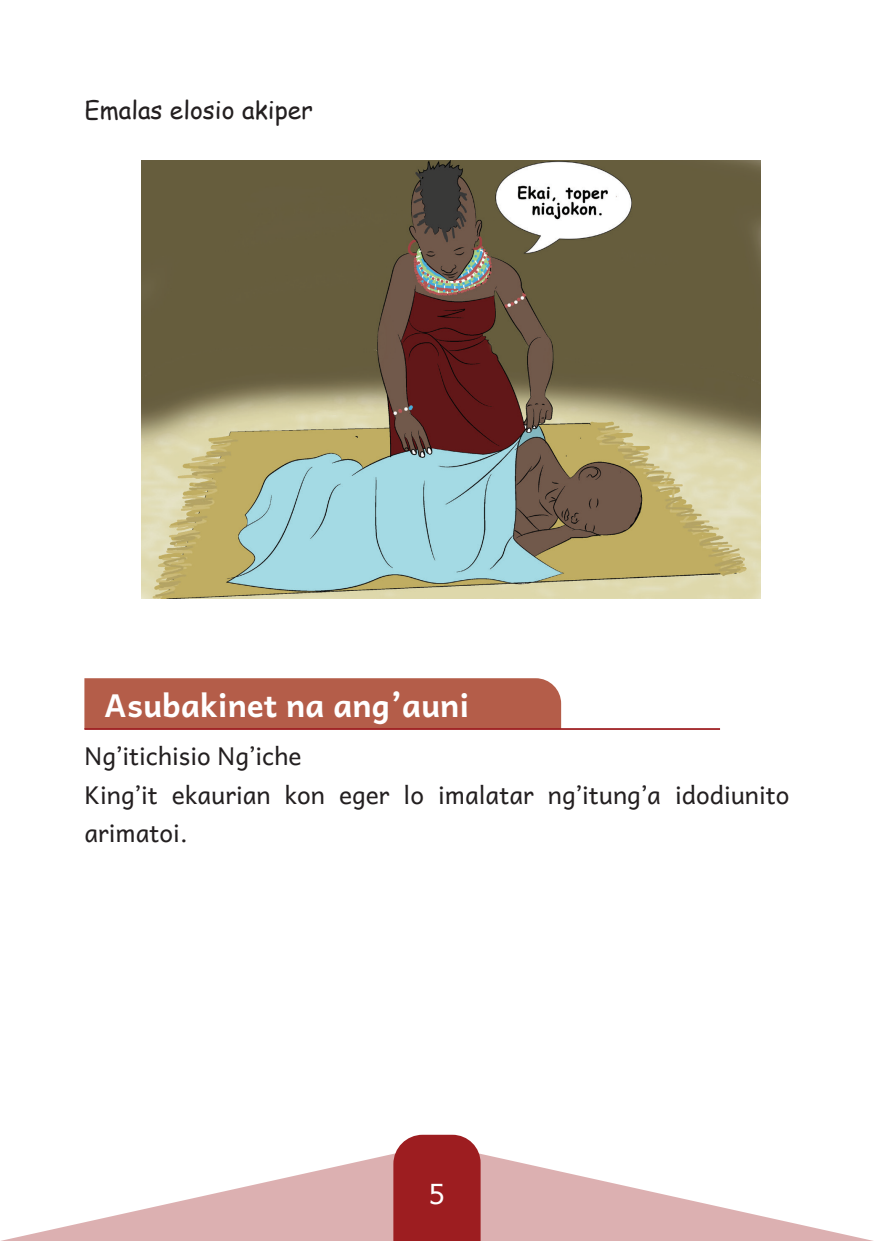
<style>
.page{position:relative;width:874px;height:1241px;background:#fff}
.page>*{position:absolute;margin:0;border:0;box-sizing:border-box;transform-origin:0 0}
.t1{font:700 31.5px "Andika New Basic";color:#fff}
.t2{font:28px "Andika";color:#fff}
.t3{font:24.5px/38.5px "Andika New Basic";color:#231f20}
.t4{font:24.5px "Comic Sans MS";color:#231f20}
</style>
<div class="page">
<svg style="left:5px;top:1153px;width:864px;height:87px"></svg>
<div style="left:393px;top:1134px;width:87px;height:106px;background:#9d1d20"></div>
<div style="left:84px;top:678px;width:477px;height:50px;background:#b45d49"></div>
<hr style="left:84px;top:728px;width:635px;height:1px;background:#9d1d20">
<img style="left:141px;top:160px;width:619px;height:438px">
<p class="t4" style="left:84px;top:92px;width:230px">Emalas elosio akiper</p>
<p class="t1" style="left:104px;top:676px;width:366px">Asubakinet na ang’auni</p>
<p class="t3" style="left:84px;top:733px;width:706px">Ng’itichisio Ng’iche<br>King’it ekaurian kon eger lo imalatar ng’itung’a idodiunito arimatoi.</p>
<p class="t2" style="left:428px;top:1177px;width:18px">5</p>
</div>
